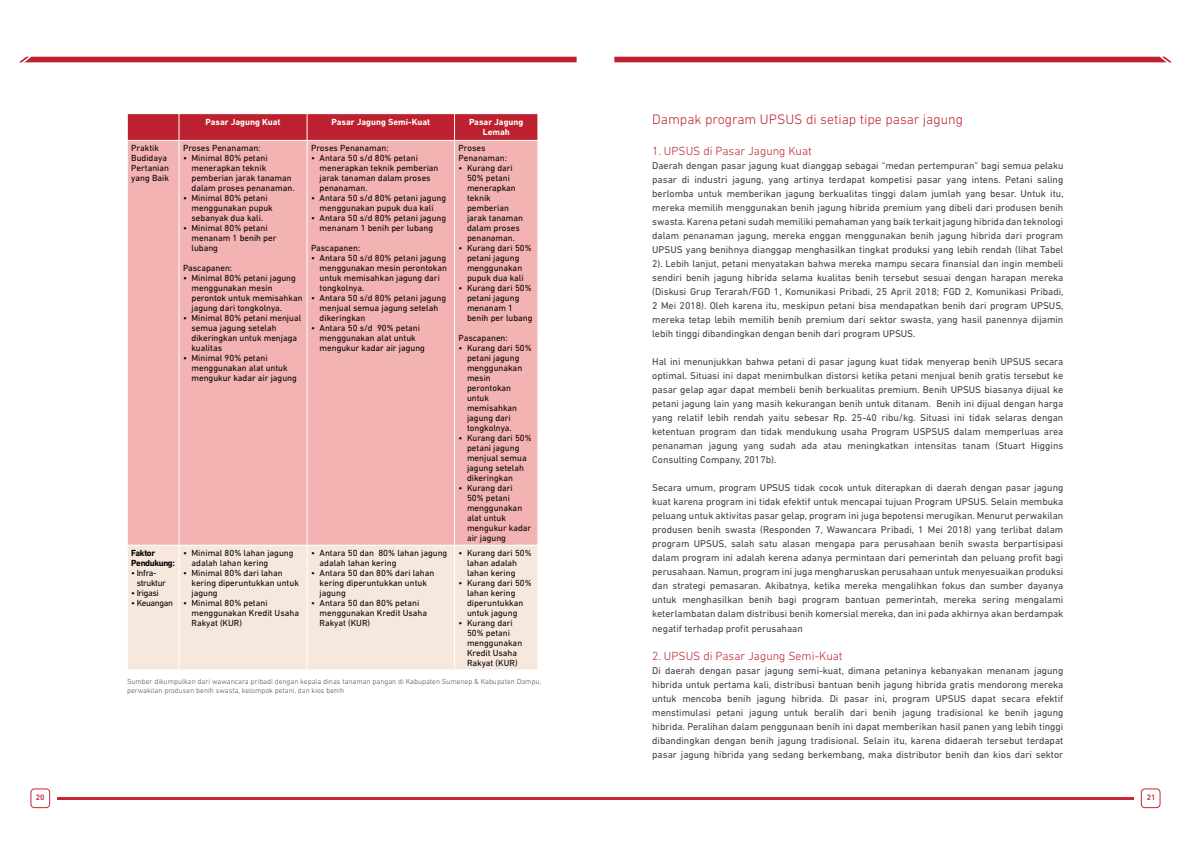
<style>
.page{position:relative;width:1191px;height:842px;background:#fff}
.page>*{position:absolute;margin:0;border:0;box-sizing:border-box;transform-origin:0 0}
.t1{font:300 14px "DIN Next LT Pro";color:#bd202e}
.t2{font:300 12px "DIN Next LT Pro";color:#bd202e}
.t3{font:10px/14px "DIN Next LT Pro";color:#414042;text-align:justify}
.t4{font:9px/10px "DIN Next LT Pro";color:#000}
.t5{font:700 9px/10px "DIN Next LT Pro";color:#fff;text-align:center}
.t6{font:9px/10px "DIN Next LT Pro";letter-spacing:-.04em;color:#000}
.t7{font:700 9px/10px "DIN Next LT Pro";letter-spacing:-.04em;color:#000}
.t8{font:500 8px "DIN Next LT Pro";color:#ca2433}
.t9{font:300 7.5px/9px "DIN Next LT Pro";color:#4d4d4f}
</style>
<div class="page">
<div style="left:19px;top:57px;width:557px;height:5px;background:#bd202e"></div>
<div style="left:614px;top:57px;width:558px;height:5px;background:#bd202e"></div>
<hr style="left:595px;top:797px;width:539px;height:2px;background:#ca2433">
<hr style="left:57px;top:797px;width:538px;height:2px;background:#ca2433">
<div style="left:30px;top:788px;width:20px;height:20px;border:1px solid #ca2433;border-radius:4px"></div>
<div style="left:1140px;top:788px;width:20px;height:20px;border:1px solid #ca2433;border-radius:4px"></div>
<div style="left:128px;top:141px;width:410px;height:404px;background:#f2b3b2"></div>
<div style="left:128px;top:546px;width:410px;height:124px;background:#f7e8de"></div>
<svg style="left:127px;top:114px;width:411px;height:26px;background:#be2432"></svg>
<hr style="left:179px;top:141px;width:1px;height:404px;background:#fff">
<hr style="left:307px;top:141px;width:1px;height:404px;background:#fff">
<hr style="left:454px;top:141px;width:1px;height:404px;background:#fff">
<hr style="left:179px;top:545px;width:1px;height:125px;background:#fff">
<hr style="left:307px;top:545px;width:1px;height:125px;background:#fff">
<hr style="left:454px;top:545px;width:1px;height:125px;background:#fff">
<p class="t5" style="left:206px;top:118px;width:76px">Pasar Jagung Kuat</p>
<p class="t5" style="left:331px;top:118px;width:100px">Pasar Jagung Semi-Kuat</p>
<p class="t5" style="left:469px;top:118px;width:56px">Pasar Jagung<br>Lemah</p>
<p class="t4" style="left:131px;top:144px;width:39px">Praktik<br>Budidaya<br>Pertanian yang Baik</p>
<p class="t4" style="left:183px;top:144px;width:79px">Proses Penanaman:</p>
<p class="t4" style="left:191px;top:154px;width:104px;text-indent:-9px">• Minimal 80% petani menerapkan teknik pemberian jarak tanaman dalam proses penanaman.</p>
<p class="t4" style="left:191px;top:194px;width:83px;text-indent:-9px">• Minimal 80% petani menggunakan pupuk sebanyak dua kali.</p>
<p class="t4" style="left:191px;top:224px;width:86px;text-indent:-9px">• Minimal 80% petani menanam 1 benih per lubang</p>
<p class="t4" style="left:183px;top:264px;width:51px">Pascapanen:</p>
<p class="t4" style="left:191px;top:274px;width:113px;text-indent:-9px">• Minimal 80% petani jagung menggunakan mesin perontok untuk memisahkan jagung dari tongkolnya.</p>
<p class="t4" style="left:191px;top:314px;width:111px;text-indent:-9px">• Minimal 80% petani menjual semua jagung setelah dikeringkan untuk menjaga kualitas</p>
<p class="t4" style="left:191px;top:354px;width:107px;text-indent:-9px">• Minimal 90% petani menggunakan alat untuk mengukur kadar air jagung</p>
<p class="t4" style="left:311px;top:144px;width:79px">Proses Penanaman:</p>
<p class="t4" style="left:319px;top:154px;width:120px;text-indent:-9px">• Antara 50 s/d 80% petani menerapkan teknik pemberian jarak tanaman dalam proses penanaman.</p>
<p class="t4" style="left:311px;top:194px;width:137px;text-align:center">• Antara 50 s/d 80% petani jagung menggunakan pupuk dua kali</p>
<p class="t4" style="left:311px;top:214px;width:137px;text-align:center">• Antara 50 s/d 80% petani jagung menanam 1 benih per lubang</p>
<p class="t4" style="left:311px;top:244px;width:51px">Pascapanen:</p>
<p class="t4" style="left:319px;top:254px;width:129px;text-indent:-9px">• Antara 50 s/d 80% petani jagung menggunakan mesin perontokan untuk memisahkan jagung dari tongkolnya.</p>
<p class="t4" style="left:319px;top:294px;width:128px;text-indent:-9px">• Antara 50 s/d 80% petani jagung menjual semua jagung setelah dikeringkan</p>
<p class="t4" style="left:319px;top:324px;width:107px;text-indent:-9px">• Antara 50 s/d 90% petani menggunakan alat untuk mengukur kadar air jagung</p>
<p class="t4" style="left:458px;top:144px;width:50px">Proses<br>Penanaman:</p>
<p class="t4" style="left:467px;top:164px;width:58px;text-indent:-9px">• Kurang dari<br>50% petani menerapkan teknik pemberian jarak tanaman dalam proses penanaman.</p>
<p class="t4" style="left:458px;top:244px;width:75px;text-align:center">• Kurang dari 50% petani jagung menggunakan pupuk dua kali</p>
<p class="t4" style="left:467px;top:284px;width:67px;text-indent:-9px">• Kurang dari 50% petani jagung menanam 1 benih per lubang</p>
<p class="t4" style="left:458px;top:334px;width:51px">Pascapanen:</p>
<p class="t4" style="left:467px;top:344px;width:66px;text-indent:-9px">• Kurang dari 50% petani jagung menggunakan mesin perontokan untuk memisahkan jagung dari tongkolnya.</p>
<p class="t4" style="left:467px;top:434px;width:66px;text-indent:-9px">• Kurang dari 50% petani jagung menjual semua jagung setelah dikeringkan</p>
<p class="t4" style="left:467px;top:484px;width:66px;text-indent:-9px">• Kurang dari<br>50% petani menggunakan alat untuk mengukur kadar air jagung</p>
<p class="t4" style="left:467px;top:548px;width:66px;text-indent:-9px">• Kurang dari 50% lahan adalah lahan kering</p>
<p class="t4" style="left:467px;top:578px;width:66px;text-indent:-9px">• Kurang dari 50% lahan kering diperuntukkan untuk jagung</p>
<p class="t4" style="left:467px;top:618px;width:57px;text-indent:-9px">• Kurang dari<br>50% petani menggunakan<br>Kredit Usaha<br>Rakyat (KUR)</p>
<p class="t9" style="left:127px;top:678px;width:416px">Sumber dikumpulkan dari wawancara pribadi dengan kepala dinas tanaman pangan di Kabupaten Sumenep &amp; Kabupaten Dompu, perwakilan produsen benih swasta, kelompok petani, dan kios benih</p>
<p class="t4" style="left:319px;top:548px;width:129px;text-indent:-9px">• Antara 50 dan 80% lahan jagung adalah lahan kering</p>
<p class="t4" style="left:319px;top:568px;width:116px;text-indent:-9px">• Antara 50 dan 80% dari lahan kering diperuntukkan untuk jagung</p>
<p class="t4" style="left:319px;top:598px;width:109px;text-indent:-9px">• Antara 50 dan 80% petani menggunakan Kredit Usaha<br>Rakyat (KUR)</p>
<p class="t4" style="left:191px;top:548px;width:103px;text-indent:-9px">• Minimal 80% lahan jagung adalah lahan kering</p>
<p class="t4" style="left:191px;top:568px;width:109px;text-indent:-9px">• Minimal 80% dari lahan kering diperuntukkan untuk jagung</p>
<p class="t4" style="left:191px;top:598px;width:109px;text-indent:-9px">• Minimal 80% petani menggunakan Kredit Usaha<br>Rakyat (KUR)</p>
<p class="t7" style="left:131px;top:548px;width:45px">Faktor<br>Pendukung:</p>
<p class="t6" style="left:137px;top:568px;width:31px;text-indent:-5px">• Infra&shy;struktur</p>
<p class="t6" style="left:131px;top:588px;width:29px">• Irigasi</p>
<p class="t6" style="left:131px;top:598px;width:43px">• Keuangan</p>
<h1 class="t1" style="left:652px;top:114px;width:312px">Dampak program UPSUS di setiap tipe pasar jagung</h1>
<p class="t2" style="left:652px;top:146px;width:161px">1. UPSUS di Pasar Jagung Kuat</p>
<p class="t3" style="left:652px;top:159px;width:413px">Daerah dengan pasar jagung kuat dianggap sebagai “medan pertempuran” bagi semua pelaku pasar di industri jagung, yang artinya terdapat kompetisi pasar yang intens. Petani saling berlomba untuk memberikan jagung berkualitas tinggi dalam jumlah yang besar. Untuk itu, mereka memilih menggunakan benih jagung hibrida premium yang dibeli dari produsen benih swasta. Karena petani sudah memiliki pemahaman yang baik terkait jagung hibrida dan teknologi dalam penanaman jagung, mereka enggan menggunakan benih jagung hibrida dari program UPSUS yang benihnya dianggap menghasilkan tingkat produksi yang lebih rendah (lihat Tabel 2). Lebih lanjut, petani menyatakan bahwa mereka mampu secara finansial dan ingin membeli sendiri benih jagung hibrida selama kualitas benih tersebut sesuai dengan harapan mereka (Diskusi Grup Terarah/FGD 1, Komunikasi Pribadi, 25 April 2018; FGD 2, Komunikasi Pribadi, 2 Mei 2018). Oleh karena itu, meskipun petani bisa mendapatkan benih dari program UPSUS, mereka tetap lebih memilih benih premium dari sektor swasta, yang hasil panennya dijamin lebih tinggi dibandingkan dengan benih dari program UPSUS.</p>
<p class="t3" style="left:652px;top:355px;width:413px">Hal ini menunjukkan bahwa petani di pasar jagung kuat tidak menyerap benih UPSUS secara optimal. Situasi ini dapat menimbulkan distorsi ketika petani menjual benih gratis tersebut ke pasar gelap agar dapat membeli benih berkualitas premium. Benih UPSUS biasanya dijual ke petani jagung lain yang masih kekurangan benih untuk ditanam. Benih ini dijual dengan harga yang relatif lebih rendah yaitu sebesar Rp. 25-40 ribu/kg. Situasi ini tidak selaras dengan ketentuan program dan tidak mendukung usaha Program USPSUS dalam memperluas area penanaman jagung yang sudah ada atau meningkatkan intensitas tanam (Stuart Higgins Consulting Company, 2017b).</p>
<p class="t3" style="left:652px;top:481px;width:413px">Secara umum, program UPSUS tidak cocok untuk diterapkan di daerah dengan pasar jagung kuat karena program ini tidak efektif untuk mencapai tujuan Program UPSUS. Selain membuka peluang untuk aktivitas pasar gelap, program ini juga bepotensi merugikan. Menurut perwakilan produsen benih swasta (Responden 7, Wawancara Pribadi, 1 Mei 2018) yang terlibat dalam program UPSUS, salah satu alasan mengapa para perusahaan benih swasta berpartisipasi dalam program ini adalah kerena adanya permintaan dari pemerintah dan peluang profit bagi perusahaan. Namun, program ini juga mengharuskan perusahaan untuk menyesuaikan produksi dan strategi pemasaran. Akibatnya, ketika mereka mengalihkan fokus dan sumber dayanya untuk menghasilkan benih bagi program bantuan pemerintah, mereka sering mengalami keterlambatan dalam distribusi benih komersial mereka, dan ini pada akhirnya akan berdampak negatif terhadap profit perusahaan</p>
<p class="t2" style="left:652px;top:651px;width:192px">2. UPSUS di Pasar Jagung Semi-Kuat</p>
<p class="t3" style="left:652px;top:664px;width:413px">Di daerah dengan pasar jagung semi-kuat, dimana petaninya kebanyakan menanam jagung hibrida untuk pertama kali, distribusi bantuan benih jagung hibrida gratis mendorong mereka untuk mencoba benih jagung hibrida. Di pasar ini, program UPSUS dapat secara efektif menstimulasi petani jagung untuk beralih dari benih jagung tradisional ke benih jagung hibrida. Peralihan dalam penggunaan benih ini dapat memberikan hasil panen yang lebih tinggi dibandingkan dengan benih jagung tradisional. Selain itu, karena didaerah tersebut terdapat pasar jagung hibrida yang sedang berkembang, maka distributor benih dan kios dari sektor</p>
<p class="t8" style="left:36px;top:794px;width:10px">20</p>
<p class="t8" style="left:1146px;top:794px;width:10px">21</p>
</div>
